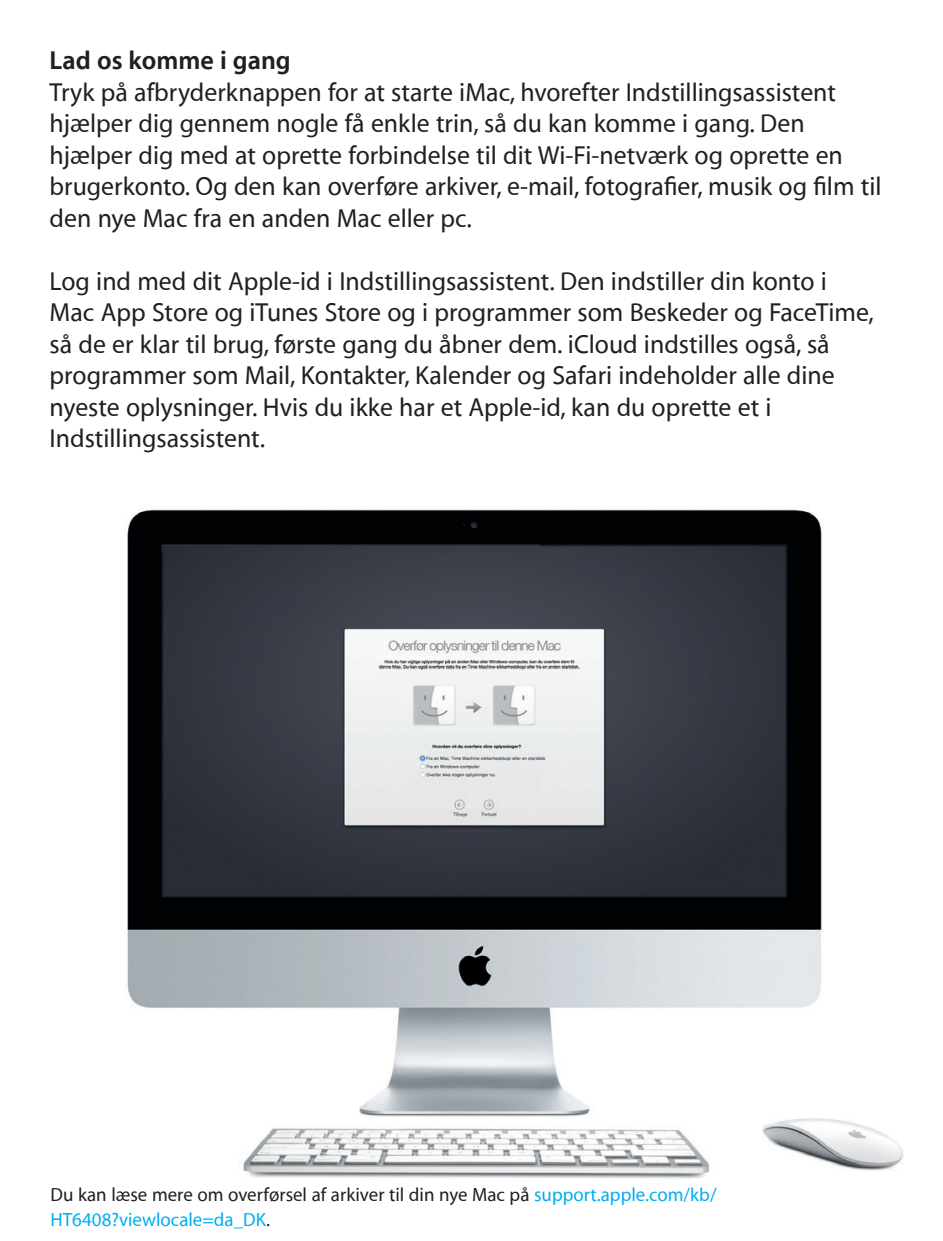
<style>
.page{position:relative;width:943px;height:1241px;background:#fff}
.page>*{position:absolute;margin:0;border:0;box-sizing:border-box;transform-origin:0 0}
.BodyRegular{font:500 26.25px/31.5px "Myriad Set";color:#231f20}
.Head{font:700 26.25px "Myriad Set";color:#231f20}
.Footnote{font:500 19.25px/24.5px "Myriad Set";color:#231f20}
.s1{color:#00aeef}
</style>
<div class="page">
<img style="left:127px;top:509px;width:776px;height:670px">
<p class="Head" style="left:50px;top:40px;width:243px">Lad os komme i gang</p>
<p class="BodyRegular" style="left:50px;top:75px;width:833px">Tryk på afbryderknappen for at starte iMac, hvorefter Indstillingsassistent hjælper dig gennem nogle få enkle trin, så du kan komme i gang. Den hjælper dig med at oprette forbindelse til dit Wi-Fi-netværk og oprette en brugerkonto. Og den kan overføre arkiver, e-mail, fotografier, musik og film til den nye Mac fra en anden Mac eller pc.</p>
<p class="BodyRegular" style="left:50px;top:264px;width:825px">Log ind med dit Apple-id i Indstillingsassistent. Den indstiller din konto i Mac App Store og iTunes Store og i programmer som Beskeder og FaceTime, så de er klar til brug, første gang du åbner dem. iCloud indstilles også, så programmer som Mail, Kontakter, Kalender og Safari indeholder alle dine nyeste oplysninger. Hvis du ikke har et Apple-id, kan du oprette et i Indstillingsassistent.</p>
<p class="Footnote" style="left:50px;top:1181px;width:667px">Du kan læse mere om overførsel af arkiver til din nye Mac på <span class="s1">support.apple.com/kb/<br>HT6408?viewlocale=da_DK</span>.</p>
</div>
